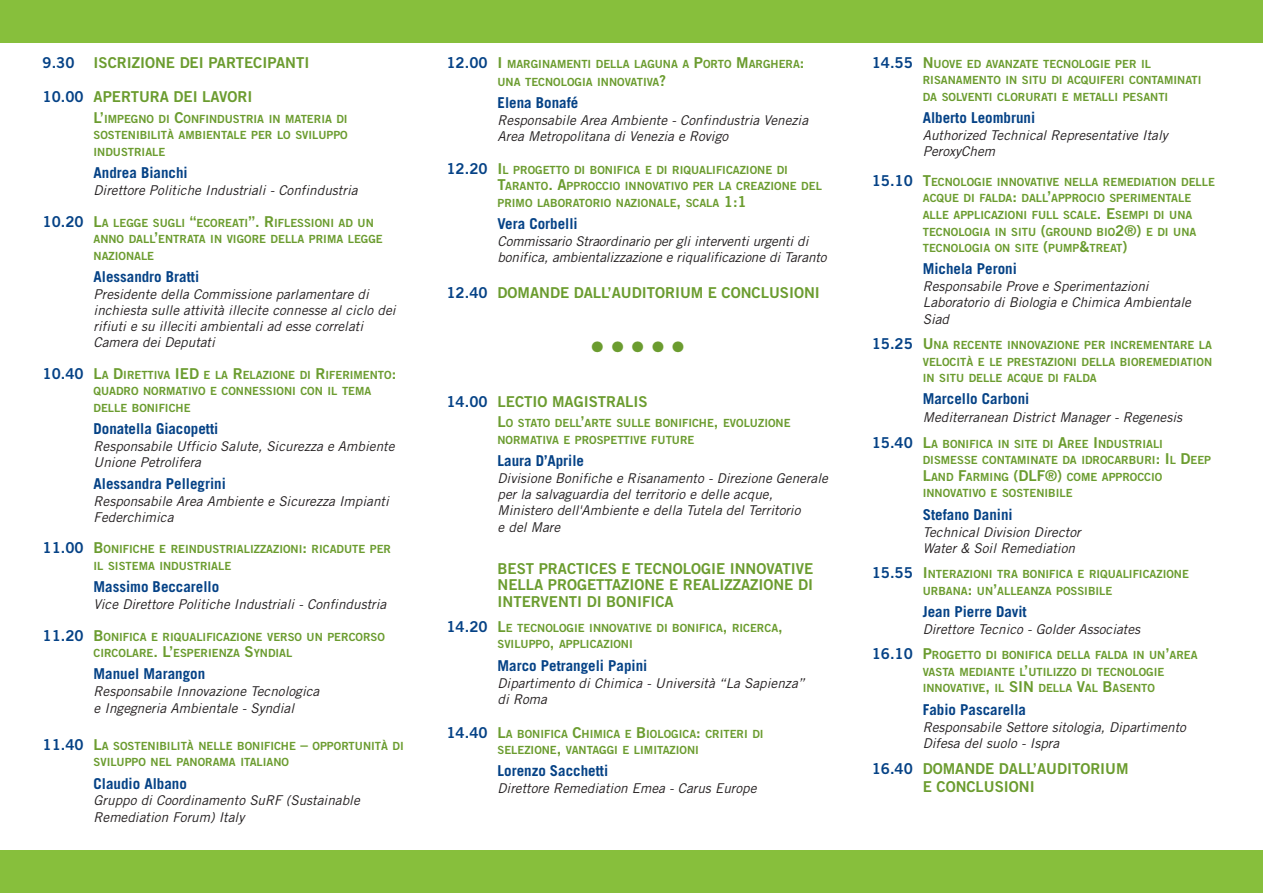
<style>
.page{position:relative;width:1263px;height:893px;background:#fff}
.page>*{position:absolute;margin:0;border:0;box-sizing:border-box;transform-origin:0 0}
.t1{font:700 15px "Trade Gothic";color:#054286}
.t2{font:15px/16.5px "Trade Gothic Bold Two";color:#6b9c2f;text-align:justify}
.t3{font:15px "Zapf Dingbats";color:#6b9c2f}
.t4{font:15px "Trade Gothic Bold Two";color:#054286}
.t5{font:italic 13.5px/16.2px "Trade Gothic";color:#231f20}
.t6{font:11.25px/16.5px "Trade Gothic Bold Two";color:#6b9c2f}
.s1{color:#054286}
.s2{font-size:15px}
.s3{font-size:15px;color:#054286}
</style>
<div class="page">
<div style="left:0;top:0;width:1263px;height:43px;background:#87bf3c"></div>
<div style="left:0;top:850px;width:1263px;height:43px;background:#87bf3c"></div>
<h1 class="t4" style="left:43px;top:57px;width:34px">9.30</h1>
<h1 class="t2" style="left:94px;top:55px;width:217px">ISCRIZIONE DEI PARTECIPANTI</h1>
<h1 class="t2" style="left:43px;top:90px;width:212px"><span class="s1">10.00</span> APERTURA DEI LAVORI</h1>
<p class="t6" style="left:94px;top:112px;width:256px;text-align:justify"><span class="s2">L’</span>IMPEGNO DI <span class="s2">C</span>ONFINDUSTRIA IN MATERIA DI SOSTENIBILITÀ AMBIENTALE PER LO SVILUPPO INDUSTRIALE</p>
<h1 class="t1" style="left:94px;top:167px;width:96px">Andrea Bianchi</h1>
<p class="t5" style="left:94px;top:183px;width:268px">Direttore Politiche Industriali - Confindustria</p>
<p class="t6" style="left:94px;top:215px;width:291px;text-indent:-51px"><span class="s3">10.20</span> <span class="s2">L</span>A LEGGE SUGLI <span class="s2">“</span>ECOREATI<span class="s2">”. R</span>IFLESSIONI AD UN<br>ANNO DALL<span class="s2">’</span>ENTRATA IN VIGORE DELLA PRIMA LEGGE<br>NAZIONALE</p>
<h1 class="t1" style="left:94px;top:271px;width:107px">Alessandro Bratti</h1>
<p class="t5" style="left:94px;top:287px;width:306px">Presidente della Commissione parlamentare di inchiesta sulle attività illecite connesse al ciclo dei rifiuti e su illeciti ambientali ad esse correlati Camera dei Deputati</p>
<p class="t6" style="left:94px;top:368px;width:304px;text-indent:-51px"><span class="s3">10.40</span> <span class="s2">L</span>A <span class="s2">D</span>IRETTIVA <span class="s2">IED</span> E LA <span class="s2">R</span>ELAZIONE DI <span class="s2">R</span>IFERIMENTO<span class="s2">:<br></span>QUADRO NORMATIVO E CONNESSIONI CON IL TEMA<br>DELLE BONIFICHE</p>
<h1 class="t1" style="left:94px;top:423px;width:126px">Donatella Giacopetti</h1>
<p class="t5" style="left:94px;top:439px;width:305px">Responsabile Ufficio Salute, Sicurezza e Ambiente<br>Unione Petrolifera</p>
<h1 class="t1" style="left:94px;top:478px;width:134px">Alessandra Pellegrini</h1>
<p class="t5" style="left:94px;top:494px;width:300px">Responsabile Area Ambiente e Sicurezza Impianti<br>Federchimica</p>
<p class="t6" style="left:94px;top:542px;width:299px;text-indent:-51px"><span class="s3">11.00</span> <span class="s2">B</span>ONIFICHE E REINDUSTRIALIZZAZIONI<span class="s2">:</span> RICADUTE PER<br>IL SISTEMA INDUSTRIALE</p>
<h1 class="t1" style="left:94px;top:581px;width:127px">Massimo Beccarello</h1>
<p class="t5" style="left:94px;top:597px;width:297px">Vice Direttore Politiche Industriali - Confindustria</p>
<p class="t6" style="left:94px;top:629px;width:293px;text-indent:-51px"><span class="s3">11.20</span> <span class="s2">B</span>ONIFICA E RIQUALIFICAZIONE VERSO UN PERCORSO<br>CIRCOLARE<span class="s2">. L’</span>ESPERIENZA <span class="s2">S</span>YNDIAL</p>
<h1 class="t1" style="left:94px;top:669px;width:113px">Manuel Marangon</h1>
<p class="t5" style="left:94px;top:685px;width:230px">Responsabile Innovazione Tecnologica e Ingegneria Ambientale - Syndial</p>
<p class="t6" style="left:94px;top:738px;width:312px;text-indent:-51px"><span class="s3">11.40</span> <span class="s2">L</span>A SOSTENIBILITÀ NELLE BONIFICHE <span class="s2">–</span> OPPORTUNITÀ DI<br>SVILUPPO NEL PANORAMA ITALIANO</p>
<h1 class="t1" style="left:94px;top:778px;width:95px">Claudio Albano</h1>
<p class="t5" style="left:94px;top:794px;width:270px">Gruppo di Coordinamento SuRF (Sustainable<br>Remediation Forum) Italy</p>
<p class="t6" style="left:497px;top:56px;width:308px;line-height:18px;text-indent:-51px"><span class="s3">12.00</span> <span class="s2">I</span> MARGINAMENTI DELLA LAGUNA A <span class="s2">P</span>ORTO <span class="s2">M</span>ARGHERA<span class="s2">:<br></span>UNA TECNOLOGIA INNOVATIVA<span class="s2">?</span></p>
<h1 class="t1" style="left:497px;top:97px;width:82px">Elena Bonafé</h1>
<p class="t5" style="left:497px;top:113px;width:315px">Responsabile Area Ambiente - Confindustria Venezia<br>Area Metropolitana di Venezia e Rovigo</p>
<p class="t6" style="left:497px;top:163px;width:326px;text-indent:-51px"><span class="s3">12.20</span> <span class="s2">I</span>L PROGETTO DI BONIFICA E DI RIQUALIFICAZIONE DI<br><span class="s2">T</span>ARANTO<span class="s2">. A</span>PPROCCIO INNOVATIVO PER LA CREAZIONE DEL<br>PRIMO LABORATORIO NAZIONALE<span class="s2">,</span> SCALA <span class="s2">1:1</span></p>
<h1 class="t1" style="left:497px;top:218px;width:82px">Vera Corbelli</h1>
<p class="t5" style="left:497px;top:234px;width:333px">Commissario Straordinario per gli interventi urgenti di bonifica, ambientalizzazione e riqualificazione di Taranto</p>
<h1 class="t2" style="left:446px;top:285px;width:375px"><span class="s1">12.40</span> DOMANDE DALL’AUDITORIUM E CONCLUSIONI</h1>
<h1 class="t3" style="left:592px;top:340px;width:94px">● ● ● ● ●</h1>
<h1 class="t2" style="left:446px;top:394px;width:203px"><span class="s1">14.00</span> LECTIO MAGISTRALIS</h1>
<p class="t6" style="left:497px;top:416px;width:294px"><span class="s2">L</span>O STATO DELL<span class="s2">’</span>ARTE SULLE BONIFICHE<span class="s2">,</span> EVOLUZIONE<br>NORMATIVA E PROSPETTIVE FUTURE</p>
<h1 class="t1" style="left:497px;top:455px;width:88px">Laura D’Aprile</h1>
<p class="t5" style="left:497px;top:471px;width:335px">Divisione Bonifiche e Risanamento - Direzione Generale per la salvaguardia del territorio e delle acque, Ministero dell'Ambiente e della Tutela del Territorio<br>e del Mare</p>
<h1 class="t2" style="left:497px;top:562px;width:317px">BEST PRACTICES E TECNOLOGIE INNOVATIVE NELLA PROGETTAZIONE E REALIZZAZIONE DI INTERVENTI DI BONIFICA</h1>
<p class="t6" style="left:497px;top:621px;width:287px;text-indent:-51px"><span class="s3">14.20</span> <span class="s2">L</span>E TECNOLOGIE INNOVATIVE DI BONIFICA<span class="s2">,</span> RICERCA<span class="s2">,<br></span>SVILUPPO<span class="s2">,</span> APPLICAZIONI</p>
<h1 class="t1" style="left:497px;top:660px;width:151px">Marco Petrangeli Papini</h1>
<p class="t5" style="left:497px;top:676px;width:311px">Dipartimento di Chimica - Università “La Sapienza” di Roma</p>
<p class="t6" style="left:497px;top:726px;width:268px;text-indent:-51px"><span class="s3">14.40</span> <span class="s2">L</span>A BONIFICA <span class="s2">C</span>HIMICA E <span class="s2">B</span>IOLOGICA<span class="s2">:</span> CRITERI DI<br>SELEZIONE<span class="s2">,</span> VANTAGGI E LIMITAZIONI</p>
<h1 class="t1" style="left:497px;top:765px;width:112px">Lorenzo Sacchetti</h1>
<p class="t5" style="left:497px;top:782px;width:263px">Direttore Remediation Emea - Carus Europe</p>
<p class="t6" style="left:923px;top:57px;width:280px;text-indent:-51px"><span class="s3">14.55</span> <span class="s2">N</span>UOVE ED AVANZATE TECNOLOGIE PER IL<br>RISANAMENTO IN SITU DI ACQUIFERI CONTAMINATI<br>DA SOLVENTI CLORURATI E METALLI PESANTI</p>
<h1 class="t1" style="left:923px;top:112px;width:114px">Alberto Leombruni</h1>
<p class="t5" style="left:923px;top:128px;width:249px">Authorized Technical Representative Italy<br>PeroxyChem</p>
<p class="t6" style="left:923px;top:175px;width:294px;text-indent:-51px"><span class="s3">15.10</span> <span class="s2">T</span>ECNOLOGIE INNOVATIVE NELLA REMEDIATION DELLE ACQUE DI FALDA<span class="s2">:</span> DALL<span class="s2">’</span>APPROCIO SPERIMENTALE ALLE APPLICAZIONI FULL SCALE<span class="s2">. E</span>SEMPI DI UNA TECNOLOGIA IN SITU <span class="s2">(</span>GROUND BIO<span class="s2">2®)</span> E DI UNA TECNOLOGIA ON SITE <span class="s2">(</span>PUMP<span class="s2">&amp;</span>TREAT<span class="s2">)</span></p>
<h1 class="t1" style="left:923px;top:263px;width:96px">Michela Peroni</h1>
<p class="t5" style="left:923px;top:279px;width:272px">Responsabile Prove e Sperimentazioni<br>Laboratorio di Biologia e Chimica Ambientale<br>Siad</p>
<p class="t6" style="left:923px;top:338px;width:291px;text-align:justify;text-indent:-51px"><span class="s3">15.25</span> <span class="s2">U</span>NA RECENTE INNOVAZIONE PER INCREMENTARE LA VELOCITÀ E LE PRESTAZIONI DELLA BIOREMEDIATION IN SITU DELLE ACQUE DI FALDA</p>
<h1 class="t1" style="left:923px;top:393px;width:108px">Marcello Carboni</h1>
<p class="t5" style="left:923px;top:411px;width:264px">Mediterranean District Manager - Regenesis</p>
<p class="t6" style="left:923px;top:437px;width:290px;text-indent:-51px"><span class="s3">15.40</span> <span class="s2">L</span>A BONIFICA IN SITE DI <span class="s2">A</span>REE <span class="s2">I</span>NDUSTRIALI DISMESSE CONTAMINATE DA IDROCARBURI<span class="s2">: I</span>L <span class="s2">D</span>EEP <span class="s2">L</span>AND <span class="s2">F</span>ARMING <span class="s2">(DLF®)</span> COME APPROCCIO INNOVATIVO E SOSTENIBILE</p>
<h1 class="t1" style="left:923px;top:509px;width:91px">Stefano Danini</h1>
<p class="t5" style="left:923px;top:525px;width:162px">Technical Division Director<br>Water &amp; Soil Remediation</p>
<p class="t6" style="left:923px;top:567px;width:268px;text-indent:-51px"><span class="s3">15.55</span> <span class="s2">I</span>NTERAZIONI TRA BONIFICA E RIQUALIFICAZIONE<br>URBANA<span class="s2">:</span> UN<span class="s2">’</span>ALLEANZA POSSIBILE</p>
<h1 class="t1" style="left:923px;top:606px;width:106px">Jean Pierre Davit</h1>
<p class="t5" style="left:923px;top:622px;width:222px">Direttore Tecnico - Golder Associates</p>
<p class="t6" style="left:923px;top:648px;width:276px;text-indent:-51px"><span class="s3">16.10</span> <span class="s2">P</span>ROGETTO DI BONIFICA DELLA FALDA IN UN<span class="s2">’</span>AREA<br>VASTA MEDIANTE L<span class="s2">’</span>UTILIZZO DI TECNOLOGIE<br>INNOVATIVE<span class="s2">,</span> IL <span class="s2">SIN</span> DELLA <span class="s2">V</span>AL <span class="s2">B</span>ASENTO</p>
<h1 class="t1" style="left:923px;top:704px;width:105px">Fabio Pascarella</h1>
<p class="t5" style="left:923px;top:720px;width:267px">Responsabile Settore sitologia, Dipartimento<br>Difesa del suolo - Ispra</p>
<h1 class="t2" style="left:923px;top:761px;width:207px;line-height:18px;text-indent:-51px"><span class="s1">16.40</span> DOMANDE DALL’AUDITORIUM<br>E CONCLUSIONI</h1>
</div>
